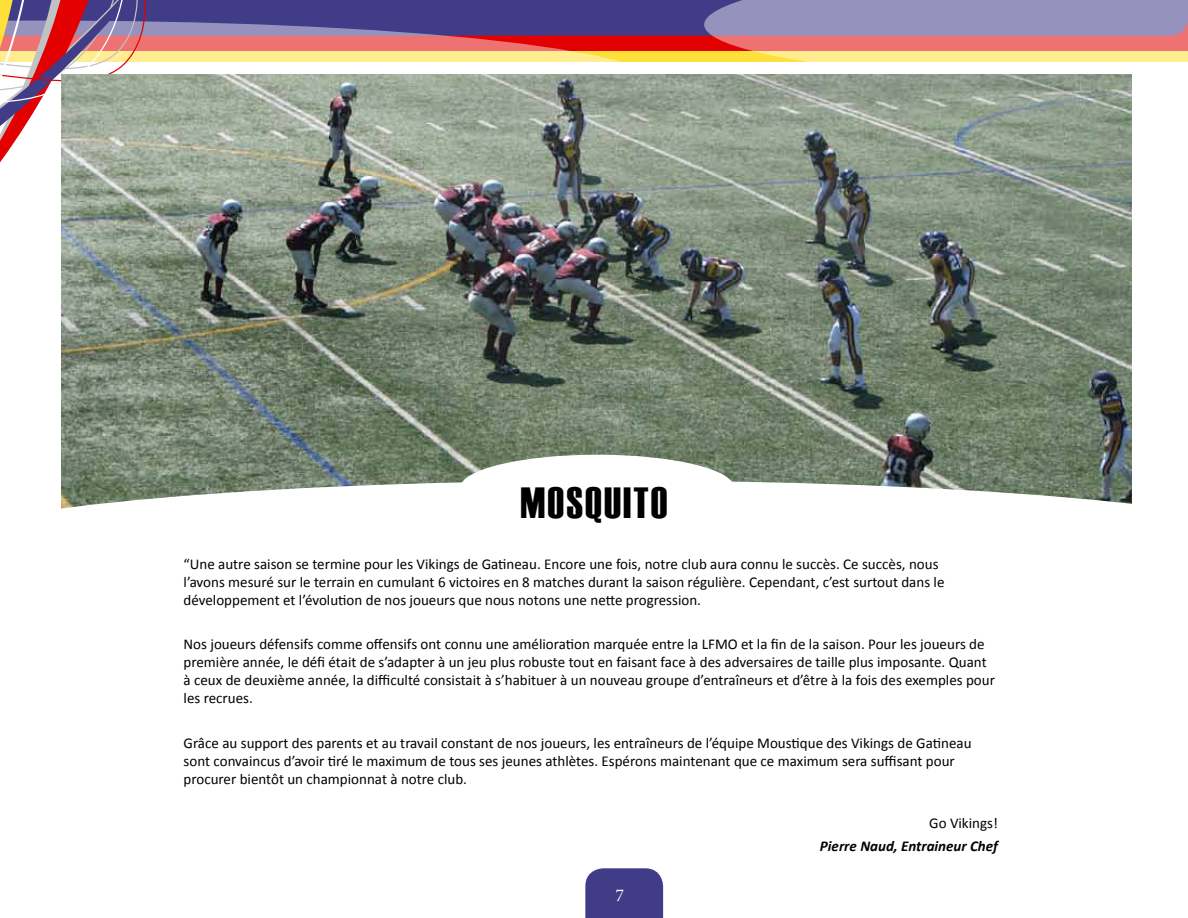
<style>
.page{position:relative;width:1188px;height:918px;background:#fff}
.page>*{position:absolute;margin:0;border:0;box-sizing:border-box;transform-origin:0 0}
.t1{font:43.5px "Haettenschweiler";letter-spacing:.05em;color:#000}
.t2{font:18px "Minion Pro";color:#fef9fb}
.t3{font:15px/18px "Calibri";color:#000}
.t4{font:italic 700 15px "Calibri";color:#000}
</style>
<div class="page">
<div style="left:585px;top:868px;width:78px;height:50px;background:#403c88"></div>
<div style="left:204px;top:0;width:500px;height:36px;background:#403c88"></div>
<svg style="left:204px;top:16px;width:458px;height:59px"></svg>
<svg style="left:704px;top:0;width:484px;height:75px"></svg>
<svg style="left:0;top:0;width:188px;height:363px"></svg>
<img style="left:62px;top:75px;width:1070px;height:406px">
<svg style="left:61px;top:481px;width:1071px;height:28px"></svg>
<div style="left:460px;top:455px;width:274px;height:66px;background:#fff;border-radius:50%"></div>
<h1 class="t1" style="left:521px;top:478px;width:148px">MOSQUITO</h1>
<p class="t3" style="left:184px;top:555px;width:762px">“Une autre saison se termine pour les Vikings de Gatineau. Encore une fois, notre club aura connu le succès. Ce succès, nous l’avons mesuré sur le terrain en cumulant 6 victoires en 8 matches durant la saison régulière. Cependant, c’est surtout dans le développement et l’évolution de nos joueurs que nous notons une nette progression.</p>
<p class="t3" style="left:184px;top:635px;width:813px">Nos joueurs défensifs comme offensifs ont connu une amélioration marquée entre la LFMO et la fin de la saison. Pour les joueurs de première année, le défi était de s’adapter à un jeu plus robuste tout en faisant face à des adversaires de taille plus imposante. Quant à ceux de deuxième année, la difficulté consistait à s’habituer à un nouveau groupe d’entraîneurs et d’être à la fois des exemples pour les recrues.</p>
<p class="t3" style="left:184px;top:734px;width:789px">Grâce au support des parents et au travail constant de nos joueurs, les entraîneurs de l’équipe Moustique des Vikings de Gatineau sont convaincus d’avoir tiré le maximum de tous ses jeunes athlètes. Espérons maintenant que ce maximum sera suffisant pour procurer bientôt un championnat à notre club.</p>
<p class="t3" style="left:929px;top:815px;width:70px">Go Vikings!</p>
<p class="t4" style="left:820px;top:836px;width:179px">Pierre Naud, Entraineur Chef</p>
<p class="t2" style="left:616px;top:883px;width:10px">7</p>
</div>
